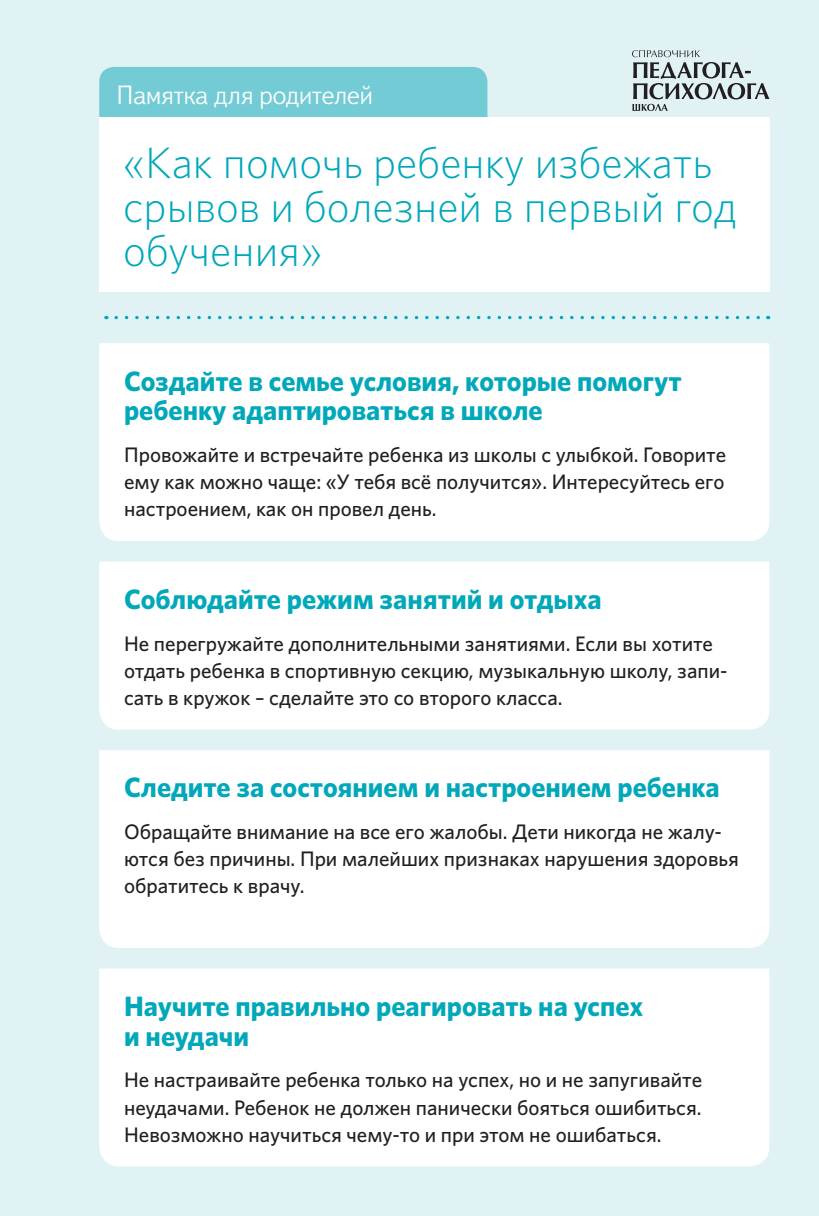
<style>
.page{position:relative;width:819px;height:1216px;background:#fff}
.page>*{position:absolute;margin:0;border:0;box-sizing:border-box;transform-origin:0 0}
.t1{font:300 43.93px/43.8px "Whitney";color:#00a8b9}
.t2{font:700 28px/29.8px "Whitney";color:#00a8b9}
.t3{font:300 26.25px "Textbook New";color:#fff}
.t4{font:500 21px/26.9px "Whitney";color:#231f20;text-align:justify}
</style>
<div class="page">
<div style="left:0;top:0;width:819px;height:1215px;background:#e1f2f5"></div>
<svg style="left:632px;top:50px;width:137px;height:61px"></svg>
<div style="left:99px;top:343px;width:670px;height:198px;background:#fff"></div>
<div style="left:99px;top:561px;width:670px;height:168px;background:#fff"></div>
<div style="left:99px;top:750px;width:670px;height:198px;background:#fff"></div>
<div style="left:99px;top:968px;width:670px;height:198px;background:#fff"></div>
<svg style="left:116px;top:316px;width:652px;height:3px"></svg>
<div style="left:99px;top:67px;width:388px;height:82px;background:#73cbd6;border-radius:15px"></div>
<div style="left:99px;top:117px;width:670px;height:175px;background:#fff"></div>
<p class="t3" style="left:117px;top:79px;width:257px">Памятка для родителей</p>
<h1 class="t1" style="left:123px;top:140px;width:615px">«Как помочь ребенку избежать срывов и болезней в первый год обучения»</h1>
<h2 class="t2" style="left:124px;top:365px;width:559px">Создайте в семье условия, которые помогут ребенку адаптироваться в школе</h2>
<p class="t4" style="left:124px;top:441px;width:603px">Провожайте и встречайте ребенка из школы с улыбкой. Говорите ему как можно чаще: «У тебя всё получится». Интересуйтесь его настроением, как он провел день.</p>
<h2 class="t2" style="left:124px;top:583px;width:479px">Соблюдайте режим занятий и отдыха</h2>
<p class="t4" style="left:124px;top:629px;width:605px;text-align:left">Не перегружайте дополнительными занятиями. Если вы хотите отдать ребенка в спортивную секцию, музыкальную школу, запи&shy;сать в кружок – сделайте это со второго класса.</p>
<h2 class="t2" style="left:124px;top:772px;width:597px">Следите за состоянием и настроением ребенка</h2>
<p class="t4" style="left:124px;top:818px;width:616px;text-align:left">Обращайте внимание на все его жалобы. Дети никогда не жалу&shy;ются без причины. При малейших признаках нарушения здоровья обратитесь к врачу.</p>
<h2 class="t2" style="left:124px;top:990px;width:520px">Научите правильно реагировать на успех и неудачи</h2>
<p class="t4" style="left:124px;top:1066px;width:579px">Не настраивайте ребенка только на успех, но и не запугивайте неудачами. Ребенок не должен панически бояться ошибиться.<br>Невозможно научиться чему-то и при этом не ошибаться.</p>
</div>
